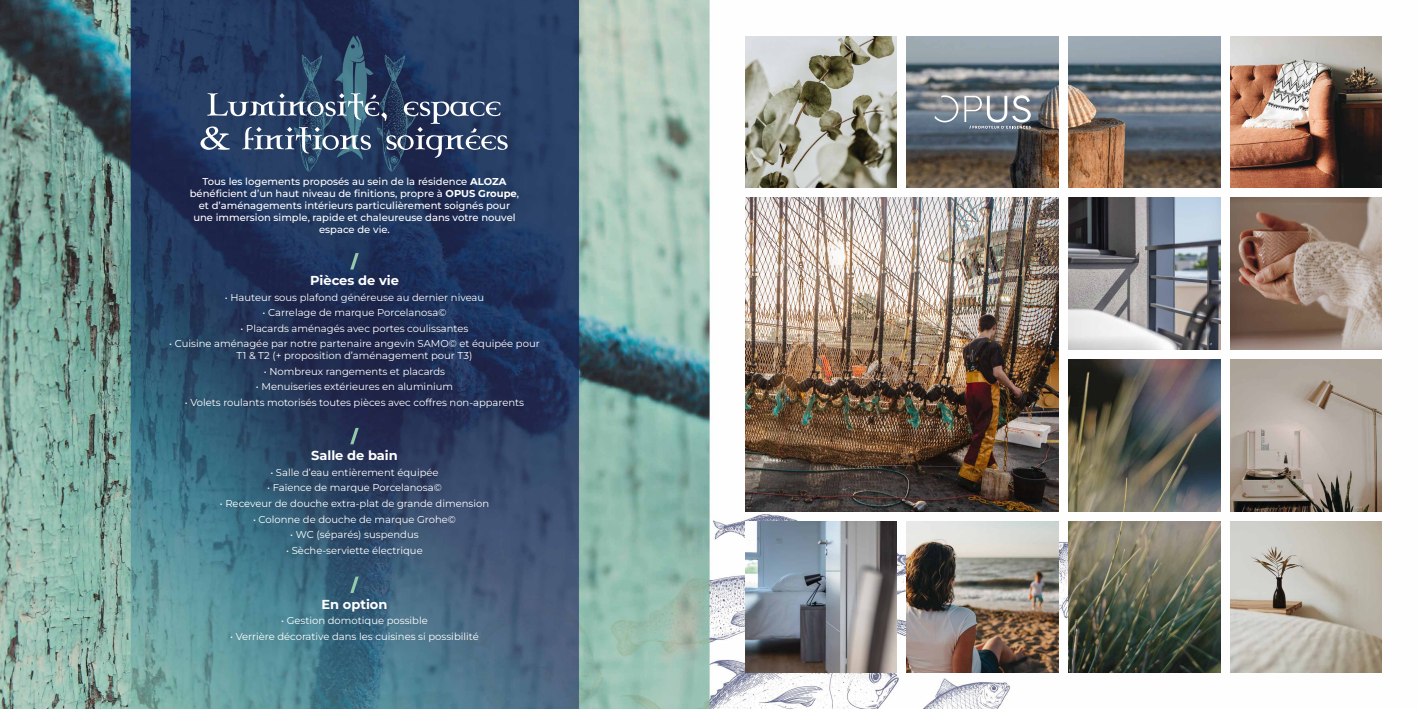
<style>
.page{position:relative;width:1418px;height:709px;background:#fff}
.page>*{position:absolute;margin:0;border:0;box-sizing:border-box;transform-origin:0 0}
.t1{font:700 13px "Montserrat";color:#fff}
.t2{font:10px/12px "Montserrat";color:#fff;text-align:center}
.t3{font:500 10px/12px "Montserrat";color:#fff;text-align:center}
.s1{font-weight:700}
</style>
<div class="page">
<img style="left:0;top:0;width:1382px;height:709px">
<img style="left:1229px;top:521px;width:152px;height:152px">
<img style="left:906px;top:36px;width:152px;height:152px">
<img style="left:1068px;top:36px;width:152px;height:152px">
<img style="left:1229px;top:36px;width:152px;height:152px">
<img style="left:745px;top:521px;width:152px;height:152px">
<img style="left:1229px;top:198px;width:152px;height:151px">
<img style="left:745px;top:198px;width:313px;height:313px">
<img style="left:1068px;top:359px;width:152px;height:152px">
<img style="left:1229px;top:359px;width:152px;height:152px">
<img style="left:745px;top:36px;width:152px;height:152px">
<img style="left:906px;top:521px;width:152px;height:152px">
<img style="left:1068px;top:521px;width:152px;height:152px">
<img style="left:1068px;top:198px;width:152px;height:151px">
<svg style="left:350px;top:253px;width:9px;height:16px"></svg>
<svg style="left:350px;top:428px;width:9px;height:16px"></svg>
<svg style="left:350px;top:576px;width:9px;height:17px"></svg>
<svg style="left:934px;top:95px;width:24px;height:27px"></svg>
<svg style="left:964px;top:95px;width:66px;height:34px;background:#929ba4"></svg>
<svg style="left:200px;top:93px;width:307px;height:65px;background:#495c7b"></svg>
<p class="t3" style="left:190px;top:175px;width:331px">Tous les logements proposés au sein de la résidence <span class="s1">ALOZA </span>bénéficient d’un haut niveau de finitions, propre à <span class="s1">OPUS Groupe</span>, et d’aménagements intérieurs particulièrement soignés pour une immersion simple, rapide et chaleureuse dans votre nouvel espace de vie.</p>
<h1 class="t1" style="left:310px;top:272px;width:90px">Pièces de vie</h1>
<p class="t2" style="left:225px;top:291px;width:261px">• Hauteur sous plafond généreuse au dernier niveau</p>
<p class="t2" style="left:262px;top:306px;width:185px">• Carrelage de marque Porcelanosa©</p>
<p class="t2" style="left:240px;top:322px;width:229px">• Placards aménagés avec portes coulissantes</p>
<p class="t2" style="left:169px;top:337px;width:372px">• Cuisine aménagée par notre partenaire angevin SAMO© et équipée pour<br>T1 &amp; T2 (+ proposition d’aménagement pour T3)</p>
<p class="t2" style="left:264px;top:365px;width:183px">• Nombreux rangements et placards</p>
<p class="t2" style="left:256px;top:380px;width:199px">• Menuiseries extérieures en aluminium</p>
<p class="t2" style="left:185px;top:396px;width:341px">• Volets roulants motorisés toutes pièces avec coffres non-apparents</p>
<h1 class="t1" style="left:311px;top:446px;width:88px">Salle de bain</h1>
<p class="t2" style="left:270px;top:466px;width:170px">• Salle d’eau entièrement équipée</p>
<p class="t2" style="left:267px;top:481px;width:176px">• Faïence de marque Porcelanosa©</p>
<p class="t2" style="left:220px;top:497px;width:271px">• Receveur de douche extra-plat de grande dimension</p>
<p class="t2" style="left:253px;top:513px;width:204px">• Colonne de douche de marque Grohe©</p>
<p class="t2" style="left:290px;top:528px;width:130px">• WC (séparés) suspendus</p>
<p class="t2" style="left:286px;top:544px;width:138px">• Sèche-serviette électrique</p>
<h1 class="t1" style="left:321px;top:595px;width:67px">En option</h1>
<p class="t2" style="left:281px;top:614px;width:148px">• Gestion domotique possible</p>
<p class="t2" style="left:230px;top:630px;width:250px">• Verrière décorative dans les cuisines si possibilité</p>
</div>
